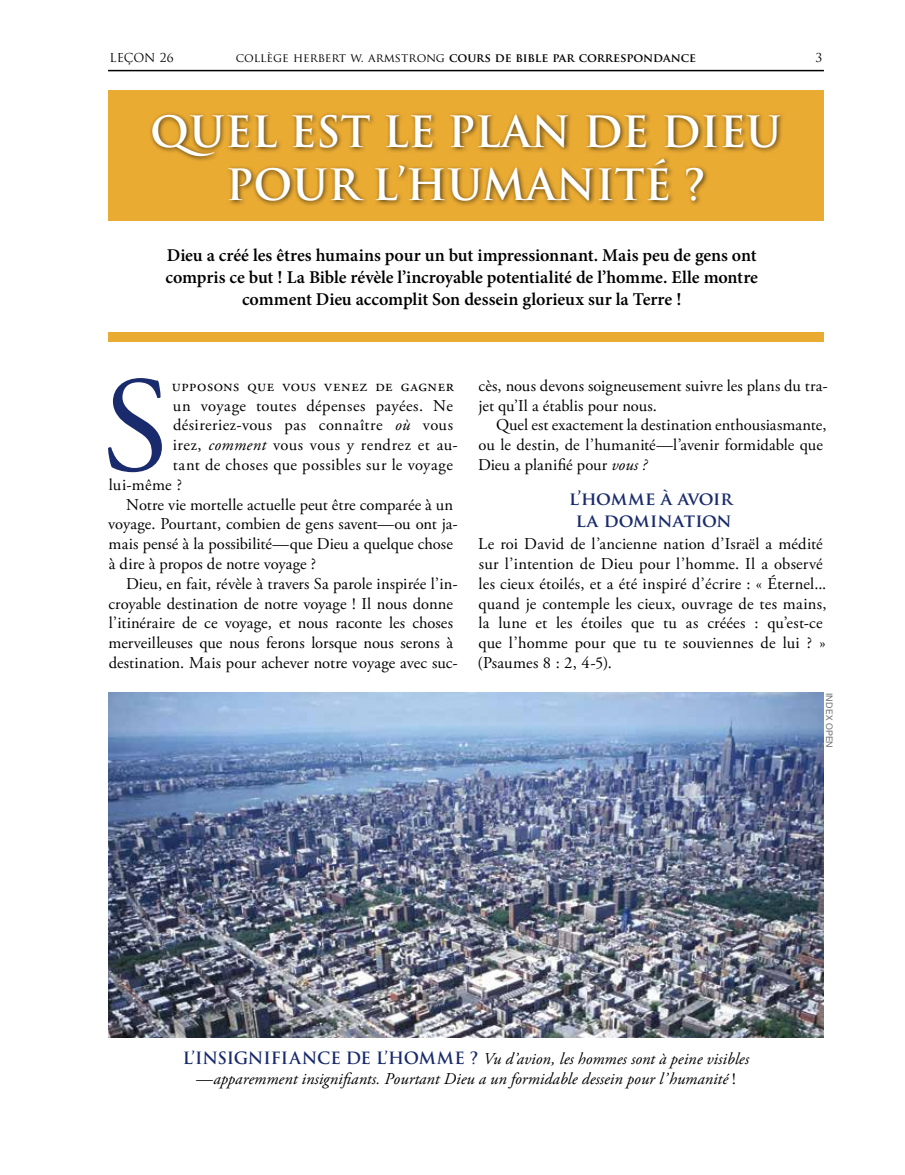
<style>
.page{position:relative;width:905px;height:1175px;background:#fff}
.page>*{position:absolute;margin:0;border:0;box-sizing:border-box;transform-origin:0 0}
.t1{font:135.9px "Adobe Garamond Pro";color:#192b6c}
.t2{font:700 42px/52.8px "Trajan Pro";color:#fff;text-align:center}
.t3{font:600 18px/21.6px "Minion Pro";letter-spacing:-.01em;color:#000;text-align:center}
.t4{font:700 18px/21.6px "Trajan Pro";letter-spacing:-.015em;color:#192b6c;text-align:center}
.t5{font:16.5px/19.8px "Adobe Garamond Pro";letter-spacing:.005em;color:#000}
.t6{font:italic 16.5px/19.8px "Adobe Garamond Pro";letter-spacing:.005em;color:#000;text-align:center}
.t7{font:16.5px "Adobe Garamond Pro";letter-spacing:.04em;color:#000}
.t8{font:700 12px "Trajan Pro";color:#000}
.t9{font:12px "Trajan Pro";color:#000}
.t10{font:9px "Helvetica Neue";letter-spacing:.025em;color:#6d6e71}
.s1{font-weight:400}
.s2{font-style:italic}
.s3{font-family:"Trajan Pro";font-weight:700;font-style:normal;color:#192b6c}
.s4{font-style:normal}
</style>
<div class="page">
<img style="left:108px;top:693px;width:716px;height:344px">
<hr style="left:108px;top:70px;width:716px;height:1px;background:#000">
<div style="left:108px;top:90px;width:716px;height:130px;background:#eaab33"></div>
<div style="left:149px;top:111px;width:637px;height:95px;background:#000;opacity:.68"></div>
<div style="left:108px;top:332px;width:716px;height:10px;background:#eaab33"></div>
<p class="t9" style="left:110px;top:50px;width:65px">LEÇON 26</p>
<p class="t8" style="left:236px;top:50px;width:461px"><span class="s1">collÈge herbert w. armstrong</span> cours de bible par correspondance</p>
<p class="t9" style="left:815px;top:50px;width:8px">3</p>
<h2 class="t2" style="left:150px;top:106px;width:633px">QUEL EST LE PLAN DE DIEU<br>POUR L’HUMANITÉ ?</h2>
<p class="t3" style="left:165px;top:245px;width:594px">Dieu a créé les êtres humains pour un but impressionnant. Mais peu de gens ont compris ce but ! La Bible révèle l’incroyable potentialité de l’homme. Elle montre comment Dieu accomplit Son dessein glorieux sur la Terre !</p>
<h1 class="t1" style="left:102px;top:345px;width:68px">S</h1>
<p class="t7" style="left:172px;top:375px;width:283px">upposons que vous venez de gagner</p>
<p class="t5" style="left:173px;top:396px;width:281px">un voyage toutes dépenses payées. Ne</p>
<p class="t5" style="left:173px;top:416px;width:281px">désireriez-vous pas connaître <span class="s2">où</span> vous</p>
<p class="t5" style="left:173px;top:435px;width:286px">irez, <span class="s2">comment</span> vous vous y rendrez et au-</p>
<p class="t5" style="left:173px;top:455px;width:281px">tant de choses que possibles sur le voyage</p>
<p class="t5" style="left:109px;top:475px;width:75px">lui-même ?</p>
<p class="t5" style="left:126px;top:495px;width:328px">Notre vie mortelle actuelle peut être comparée à un</p>
<p class="t5" style="left:108px;top:515px;width:351px">voyage. Pourtant, combien de gens savent—ou ont ja-</p>
<p class="t5" style="left:108px;top:534px;width:346px">mais pensé à la possibilité—que Dieu a quelque chose</p>
<p class="t5" style="left:109px;top:554px;width:209px">à dire à propos de notre voyage ?</p>
<p class="t5" style="left:126px;top:574px;width:333px">Dieu, en fait, révèle à travers Sa parole inspirée l’in-</p>
<p class="t5" style="left:109px;top:594px;width:346px">croyable destination de notre voyage ! Il nous donne</p>
<p class="t5" style="left:109px;top:614px;width:346px">l’itinéraire de ce voyage, et nous raconte les choses</p>
<p class="t5" style="left:108px;top:633px;width:346px">merveilleuses que nous ferons lorsque nous serons à</p>
<p class="t5" style="left:109px;top:653px;width:350px">destination. Mais pour achever notre voyage avec suc-</p>
<p class="t5" style="left:478px;top:376px;width:351px">cès, nous devons soigneusement suivre les plans du tra&shy;jet qu’Il a établis pour nous.</p>
<p class="t5" style="left:478px;top:416px;width:350px;text-indent:18px">Quel est exactement la destination enthousiasmante, ou le destin, de l’humanité—l’avenir formidable que<br>Dieu a planifié pour <span class="s2">vous ?</span></p>
<p class="t4" style="left:569px;top:488px;width:165px">l’homme à avoir la domination</p>
<p class="t5" style="left:477px;top:534px;width:350px">Le roi David de l’ancienne nation d’Israël a médité sur l’intention de Dieu pour l’homme. Il a observé les cieux étoilés, et a été inspiré d’écrire : « Éternel... quand je contemple les cieux, ouvrage de tes mains, la lune et les étoiles que tu as créées : qu’est-ce que l’homme pour que tu te souviennes de lui ? » (Psaumes 8 : 2, 4-5).</p>
<p class="t10" style="left:835px;top:693px;width:56px;rotate:90deg">INDEX OPEN</p>
<p class="t6" style="left:183px;top:1049px;width:567px"><span class="s3">L’INSIGNIFIANCE DE L’HOMME ?</span> Vu d’avion, les hommes sont à peine visibles —apparemment insignifiants. Pourtant Dieu a un formidable dessein pour l’humanité <span class="s4">!</span></p>
</div>
